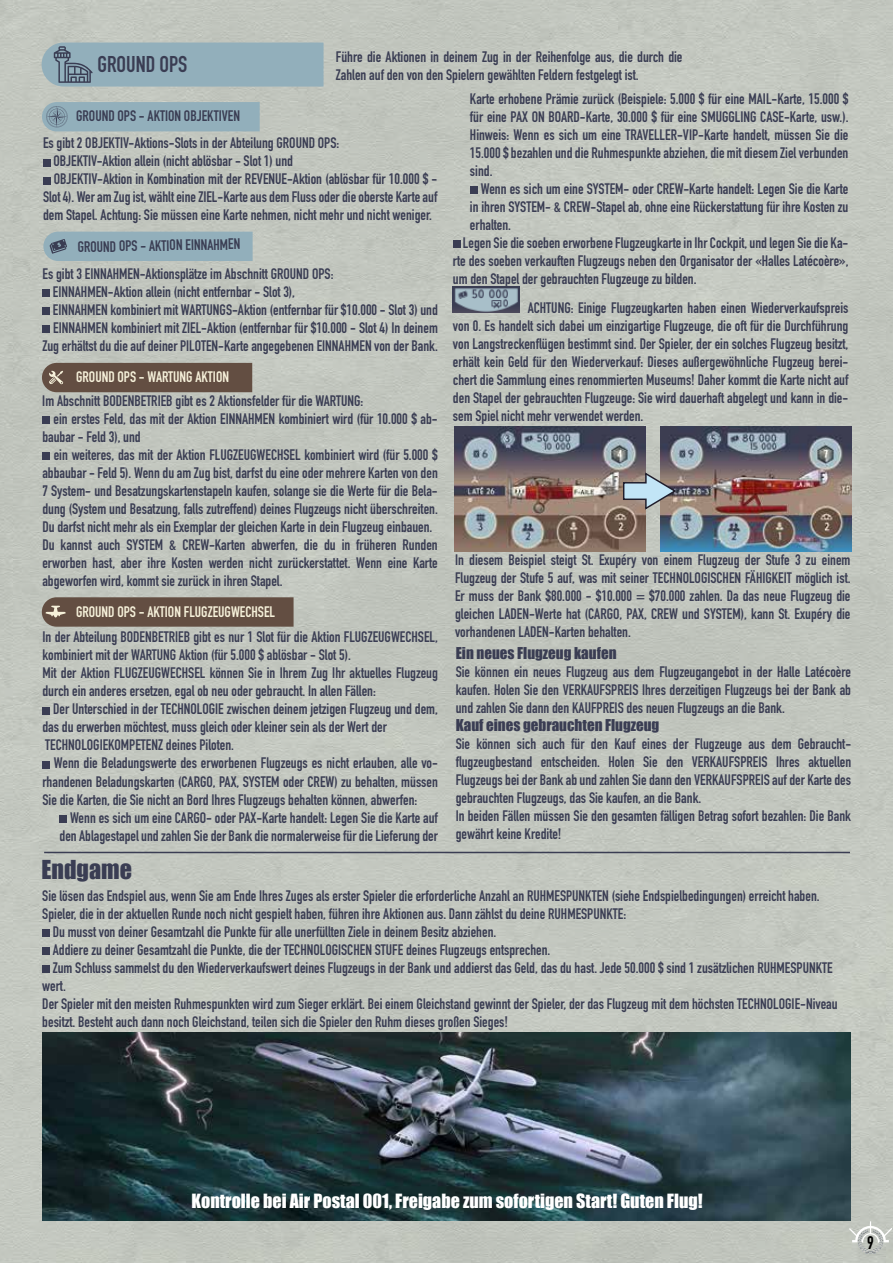
<style>
.page{position:relative;width:893px;height:1263px;background:#c2c6bf}
.page>*{position:absolute;margin:0;border:0;box-sizing:border-box;transform-origin:0 0}
.t1{font:24px "Impact";color:#3a3d53}
.t2{font:700 22.5px "DIN Condensed";color:#3a3d53}
.t3{font:18px "Impact";color:#fff}
.t4{font:700 18px "DIN Condensed";color:#000}
.t5{font:700 15px/18px "DIN Condensed";color:#3a3d53;text-align:justify}
.t6{font:700 15px "DIN Condensed";color:#f6f1da}
.t7{font:15px "Impact";color:#3a3d53}
</style>
<div class="page">
<svg style="left:849px;top:1221px;width:43px;height:33px"></svg>
<div style="left:42px;top:929px;width:8px;height:8px;background:#3a3d53"></div>
<div style="left:42px;top:947px;width:8px;height:8px;background:#3a3d53"></div>
<div style="left:42px;top:965px;width:8px;height:8px;background:#3a3d53"></div>
<img style="left:43px;top:1032px;width:807px;height:189px">
<div style="left:43px;top:159px;width:8px;height:7px;background:#3a3d53"></div>
<div style="left:43px;top:177px;width:8px;height:7px;background:#3a3d53"></div>
<div style="left:42px;top:289px;width:8px;height:8px;background:#3a3d53"></div>
<div style="left:42px;top:307px;width:8px;height:8px;background:#3a3d53"></div>
<div style="left:42px;top:325px;width:8px;height:8px;background:#3a3d53"></div>
<div style="left:42px;top:416px;width:8px;height:8px;background:#3a3d53"></div>
<div style="left:42px;top:452px;width:8px;height:8px;background:#3a3d53"></div>
<div style="left:42px;top:707px;width:8px;height:7px;background:#3a3d53"></div>
<div style="left:42px;top:761px;width:8px;height:7px;background:#3a3d53"></div>
<div style="left:59px;top:815px;width:8px;height:7px;background:#3a3d53"></div>
<div style="left:42px;top:102px;width:218px;height:29px;background:#92afbb"></div>
<div style="left:43px;top:232px;width:210px;height:29px;background:#92afbb"></div>
<div style="left:42px;top:363px;width:210px;height:29px;background:#634e42"></div>
<svg style="left:42px;top:597px;width:252px;height:30px;background:#675448"></svg>
<img style="left:660px;top:427px;width:191px;height:125px">
<img style="left:454px;top:427px;width:191px;height:125px">
<svg style="left:622px;top:471px;width:55px;height:40px;background:#9d9fa1"></svg>
<div style="left:470px;top:187px;width:8px;height:7px;background:#3a3d53"></div>
<div style="left:453px;top:241px;width:8px;height:7px;background:#3a3d53"></div>
<img style="left:453px;top:287px;width:66px;height:26px">
<hr style="left:44px;top:852px;width:806px;height:1px;background:#3a3d53">
<svg style="left:42px;top:43px;width:282px;height:44px;background:#90abb7"></svg>
<h2 class="t2" style="left:97px;top:49px;width:91px">GROUND OPS</h2>
<p class="t5" style="left:336px;top:48px;width:348px">Führe die Aktionen in deinem Zug in der Reihenfolge aus, die durch die<br>Zahlen auf den von den Spielern gewählten Feldern festgelegt ist.</p>
<p class="t5" style="left:76px;top:107px;width:165px">GROUND OPS - AKTION OBJEKTIVEN</p>
<p class="t5" style="left:43px;top:134px;width:298px">Es gibt 2 OBJEKTIV-Aktions-Slots in der Abteilung GROUND OPS:</p>
<p class="t5" style="left:53px;top:152px;width:241px">OBJEKTIV-Aktion allein (nicht ablösbar - Slot 1) und</p>
<p class="t5" style="left:54px;top:170px;width:385px">OBJEKTIV-Aktion in Kombination mit der REVENUE-Aktion (ablösbar für 10.000 $ -</p>
<p class="t5" style="left:43px;top:188px;width:396px">Slot 4). Wer am Zug ist, wählt eine ZIEL-Karte aus dem Fluss oder die oberste Karte auf</p>
<p class="t5" style="left:43px;top:206px;width:390px">dem Stapel. Achtung: Sie müssen eine Karte nehmen, nicht mehr und nicht weniger.</p>
<p class="t5" style="left:77px;top:238px;width:164px;rotate:-1deg">GROUND OPS - AKTION EINNAHMEN</p>
<p class="t5" style="left:42px;top:264px;width:292px">Es gibt 3 EINNAHMEN-Aktionsplätze im Abschnitt GROUND OPS:</p>
<p class="t5" style="left:53px;top:282px;width:244px">EINNAHMEN-Aktion allein (nicht entfernbar - Slot 3),</p>
<p class="t5" style="left:53px;top:300px;width:387px">EINNAHMEN kombiniert mit WARTUNGS-Aktion (entfernbar für $10.000 - Slot 3) und</p>
<p class="t5" style="left:53px;top:318px;width:386px">EINNAHMEN kombiniert mit ZIEL-Aktion (entfernbar für $10.000 - Slot 4) In deinem</p>
<p class="t5" style="left:42px;top:336px;width:397px">Zug erhältst du die auf deiner PILOTEN-Karte angegebenen EINNAHMEN von der Bank.</p>
<p class="t6" style="left:76px;top:367px;width:154px">GROUND OPS - WARTUNG AKTION</p>
<p class="t5" style="left:42px;top:392px;width:322px">Im Abschnitt BODENBETRIEB gibt es 2 Aktionsfelder für die WARTUNG:</p>
<p class="t5" style="left:54px;top:410px;width:386px">ein erstes Feld, das mit der Aktion EINNAHMEN kombiniert wird (für 10.000 $ ab-</p>
<p class="t5" style="left:42px;top:428px;width:100px">baubar - Feld 3), und</p>
<p class="t5" style="left:54px;top:446px;width:386px">ein weiteres, das mit der Aktion FLUGZEUGWECHSEL kombiniert wird (für 5.000 $</p>
<p class="t5" style="left:42px;top:464px;width:397px">abbaubar - Feld 5). Wenn du am Zug bist, darfst du eine oder mehrere Karten von den</p>
<p class="t5" style="left:42px;top:482px;width:397px">7 System- und Besatzungskartenstapeln kaufen, solange sie die Werte für die Bela-</p>
<p class="t5" style="left:42px;top:500px;width:397px">dung (System und Besatzung, falls zutreffend) deines Flugzeugs nicht überschreiten.</p>
<p class="t5" style="left:42px;top:518px;width:392px">Du darfst nicht mehr als ein Exemplar der gleichen Karte in dein Flugzeug einbauen.</p>
<p class="t5" style="left:42px;top:536px;width:397px">Du kannst auch SYSTEM &amp; CREW-Karten abwerfen, die du in früheren Runden</p>
<p class="t5" style="left:42px;top:554px;width:397px">erworben hast, aber ihre Kosten werden nicht zurückerstattet. Wenn eine Karte</p>
<p class="t5" style="left:42px;top:572px;width:242px">abgeworfen wird, kommt sie zurück in ihren Stapel.</p>
<p class="t6" style="left:76px;top:601px;width:201px">GROUND OPS - AKTION FLUGZEUGWECHSEL</p>
<p class="t5" style="left:42px;top:628px;width:397px;text-align:left">In der Abteilung BODENBETRIEB gibt es nur 1 Slot für die Aktion FLUGZEUGWECHSEL, kombiniert mit der WARTUNG Aktion (für 5.000 $ ablösbar - Slot 5).<br>Mit der Aktion FLUGZEUGWECHSEL können Sie in Ihrem Zug Ihr aktuelles Flugzeug durch ein anderes ersetzen, egal ob neu oder gebraucht. In allen Fällen:</p>
<p class="t5" style="left:42px;top:700px;width:397px;text-align:left;text-indent:11px">Der Unterschied in der TECHNOLOGIE zwischen deinem jetzigen Flugzeug und dem, das du erwerben möchtest, muss gleich oder kleiner sein als der Wert der<br>TECHNOLOGIEKOMPETENZ deines Piloten.</p>
<p class="t5" style="left:42px;top:754px;width:397px;text-indent:11px">Wenn die Beladungswerte des erworbenen Flugzeugs es nicht erlauben, alle vo&shy;rhandenen Beladungskarten (CARGO, PAX, SYSTEM oder CREW) zu behalten, müssen Sie die Karten, die Sie nicht an Bord Ihres Flugzeugs behalten können, abwerfen:</p>
<p class="t5" style="left:59px;top:808px;width:380px;text-align:right">Wenn es sich um eine CARGO- oder PAX-Karte handelt: Legen Sie die Karte auf den Ablagestapel und zahlen Sie der Bank die normalerweise für die Lieferung der</p>
<p class="t5" style="left:470px;top:90px;width:380px">Karte erhobene Prämie zurück (Beispiele: 5.000 $ für eine MAIL-Karte, 15.000 $ für eine PAX ON BOARD-Karte, 30.000 $ für eine SMUGGLING CASE-Karte, usw.).<br>Hinweis: Wenn es sich um eine TRAVELLER-VIP-Karte handelt, müssen Sie die 15.000 $ bezahlen und die Ruhmespunkte abziehen, die mit diesem Ziel verbunden sind.</p>
<p class="t5" style="left:481px;top:180px;width:369px">Wenn es sich um eine SYSTEM- oder CREW-Karte handelt: Legen Sie die Karte</p>
<p class="t5" style="left:470px;top:198px;width:380px">in ihren SYSTEM- &amp; CREW-Stapel ab, ohne eine Rückerstattung für ihre Kosten zu</p>
<p class="t5" style="left:470px;top:216px;width:43px">erhalten.</p>
<p class="t5" style="left:463px;top:234px;width:387px">Legen Sie die soeben erworbene Flugzeugkarte in Ihr Cockpit, und legen Sie die Ka-</p>
<p class="t5" style="left:453px;top:252px;width:397px">rte des soeben verkauften Flugzeugs neben den Organisator der «Halles Latécoère»,</p>
<p class="t5" style="left:453px;top:270px;width:245px">um den Stapel der gebrauchten Flugzeuge zu bilden.</p>
<p class="t5" style="left:453px;top:299px;width:397px;text-indent:75px">ACHTUNG: Einige Flugzeugkarten haben einen Wiederverkaufspreis von 0. Es handelt sich dabei um einzigartige Flugzeuge, die oft für die Durchführung von Langstreckenflügen bestimmt sind. Der Spieler, der ein solches Flugzeug besitzt, erhält kein Geld für den Wiederverkauf: Dieses außergewöhnliche Flugzeug berei&shy;chert die Sammlung eines renommierten Museums! Daher kommt die Karte nicht auf den Stapel der gebrauchten Flugzeuge: Sie wird dauerhaft abgelegt und kann in die&shy;sem Spiel nicht mehr verwendet werden.</p>
<p class="t5" style="left:455px;top:550px;width:397px">In diesem Beispiel steigt St. Exupéry von einem Flugzeug der Stufe 3 zu einem Flugzeug der Stufe 5 auf, was mit seiner TECHNOLOGISCHEN FÄHIGKEIT möglich ist.<br>Er muss der Bank $80.000 - $10.000 = $70.000 zahlen. Da das neue Flugzeug die gleichen LADEN-Werte hat (CARGO, PAX, CREW und SYSTEM), kann St. Exupéry die vorhandenen LADEN-Karten behalten.</p>
<p class="t7" style="left:456px;top:641px;width:162px">Ein neues Flugzeug kaufen</p>
<p class="t5" style="left:456px;top:662px;width:397px">Sie können ein neues Flugzeug aus dem Flugzeugangebot in der Halle Latécoère kaufen. Holen Sie den VERKAUFSPREIS Ihres derzeitigen Flugzeugs bei der Bank ab und zahlen Sie dann den KAUFPREIS des neuen Flugzeugs an die Bank.</p>
<p class="t7" style="left:456px;top:713px;width:205px">Kauf eines gebrauchten Flugzeug</p>
<p class="t5" style="left:456px;top:734px;width:397px;text-align:left">Sie können sich auch für den Kauf eines der Flugzeuge aus dem Gebraucht&shy;flugzeugbestand entscheiden. Holen Sie den VERKAUFSPREIS Ihres aktuellen Flugzeugs bei der Bank ab und zahlen Sie dann den VERKAUFSPREIS auf der Karte des gebrauchten Flugzeugs, das Sie kaufen, an die Bank.<br>In beiden Fällen müssen Sie den gesamten fälligen Betrag sofort bezahlen: Die Bank gewährt keine Kredite!</p>
<h1 class="t1" style="left:42px;top:851px;width:92px">Endgame</h1>
<p class="t5" style="left:42px;top:887px;width:779px">Sie lösen das Endspiel aus, wenn Sie am Ende Ihres Zuges als erster Spieler die erforderliche Anzahl an RUHMESPUNKTEN (siehe Endspielbedingungen) erreicht haben.</p>
<p class="t5" style="left:42px;top:905px;width:585px">Spieler, die in der aktuellen Runde noch nicht gespielt haben, führen ihre Aktionen aus. Dann zählst du deine RUHMESPUNKTE:</p>
<p class="t5" style="left:53px;top:923px;width:445px">Du musst von deiner Gesamtzahl die Punkte für alle unerfüllten Ziele in deinem Besitz abziehen.</p>
<p class="t5" style="left:53px;top:941px;width:499px">Addiere zu deiner Gesamtzahl die Punkte, die der TECHNOLOGISCHEN STUFE deines Flugzeugs entsprechen.</p>
<p class="t5" style="left:53px;top:959px;width:781px">Zum Schluss sammelst du den Wiederverkaufswert deines Flugzeugs in der Bank und addierst das Geld, das du hast. Jede 50.000 $ sind 1 zusätzlichen RUHMESPUNKTE</p>
<p class="t5" style="left:42px;top:977px;width:25px">wert.</p>
<p class="t5" style="left:42px;top:995px;width:797px">Der Spieler mit den meisten Ruhmespunkten wird zum Sieger erklärt. Bei einem Gleichstand gewinnt der Spieler, der das Flugzeug mit dem höchsten TECHNOLOGIE-Niveau</p>
<p class="t5" style="left:42px;top:1013px;width:467px">besitzt. Besteht auch dann noch Gleichstand, teilen sich die Spieler den Ruhm dieses großen Sieges!</p>
<p class="t3" style="left:191px;top:1187px;width:513px">Kontrolle bei Air Postal 001, Freigabe zum sofortigen Start! Guten Flug!</p>
<p class="t4" style="left:867px;top:1230px;width:8px">9</p>
</div>
